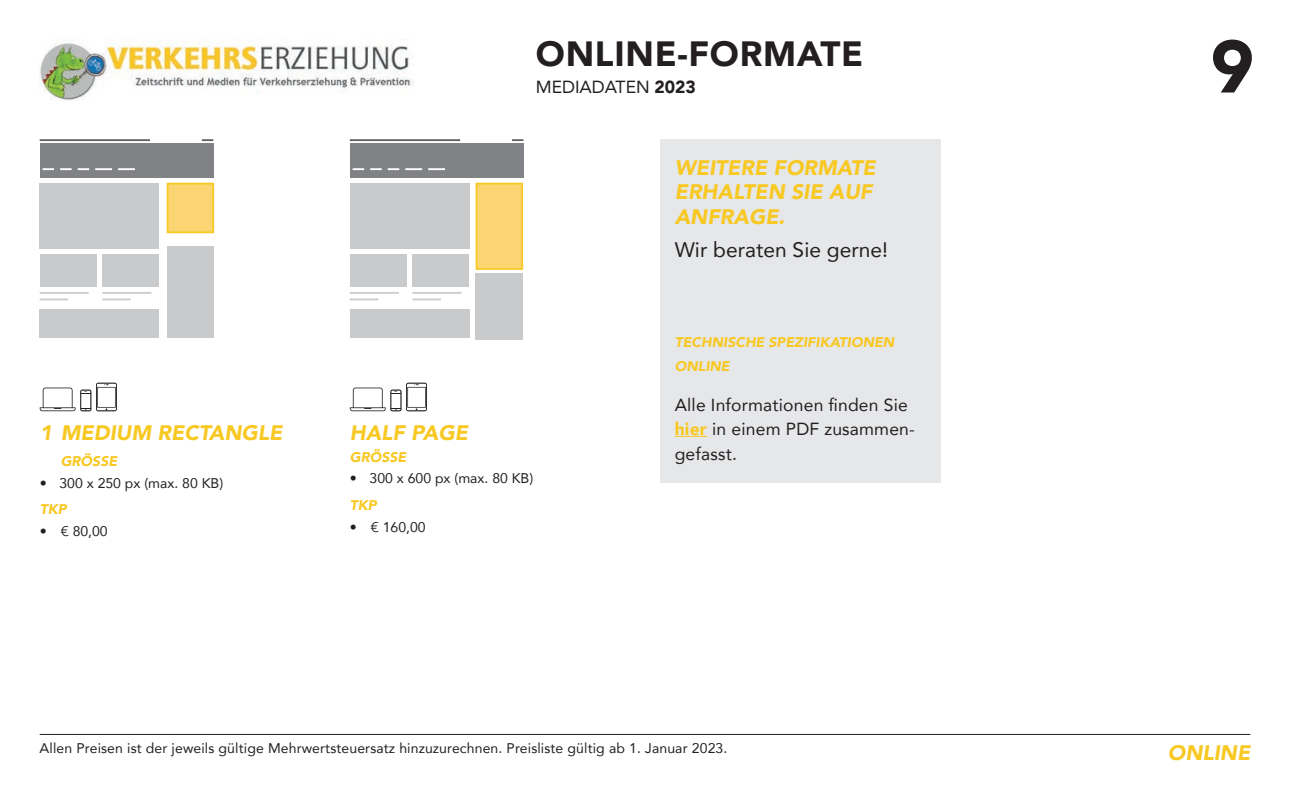
<style>
.page{position:relative;width:1290px;height:794px;background:#fff}
.page>*{position:absolute;margin:0;border:0;box-sizing:border-box;transform-origin:0 0}
.t1{font:900 73.5px "Avenir";color:#231f20}
.t2{font:900 35px "Avenir";letter-spacing:.02em;color:#231f20}
.t3{font:italic 900 21px/24.5px "Avenir";color:#f8c823}
.t4{font:21px "Avenir";color:#231f20}
.t5{font:17.5px/24.5px "Avenir";letter-spacing:.01em;color:#231f20}
.t6{font:14px "Avenir";letter-spacing:.01em;color:#231f20}
.t7{font:italic 900 14px/24.5px "Avenir";color:#f8c823}
.s1{font-weight:900}
.s2{font-weight:900;color:#f8c823}
</style>
<div class="page">
<hr style="left:40px;top:734px;width:1210px;height:1px;background:#231f20">
<img style="left:40px;top:40px;width:374px;height:60px">
<svg style="left:40px;top:383px;width:77px;height:28px"></svg>
<hr style="left:40px;top:139px;width:110px;height:2px;background:#636366">
<svg style="left:202px;top:139px;width:11px;height:2px"></svg>
<div style="left:40px;top:143px;width:173px;height:35px;background:#808285"></div>
<div style="left:40px;top:183px;width:119px;height:65px;background:#c9cacc"></div>
<div style="left:40px;top:254px;width:57px;height:32px;background:#c9cacc"></div>
<div style="left:40px;top:309px;width:119px;height:29px;background:#c9cacc"></div>
<div style="left:102px;top:254px;width:57px;height:32px;background:#c9cacc"></div>
<svg style="left:43px;top:168px;width:11px;height:2px"></svg>
<svg style="left:60px;top:168px;width:12px;height:2px"></svg>
<svg style="left:78px;top:168px;width:11px;height:2px"></svg>
<svg style="left:95px;top:168px;width:17px;height:2px"></svg>
<svg style="left:118px;top:168px;width:17px;height:2px"></svg>
<hr style="left:40px;top:292px;width:49px;height:2px;background:#cccdcf">
<hr style="left:40px;top:298px;width:28px;height:2px;background:#cccdcf">
<hr style="left:102px;top:292px;width:49px;height:2px;background:#cccdcf">
<hr style="left:102px;top:298px;width:29px;height:2px;background:#cccdcf">
<div style="left:476px;top:183px;width:47px;height:87px;background:#fad571;border:2px solid #f8c823"></div>
<svg style="left:350px;top:383px;width:77px;height:28px"></svg>
<hr style="left:350px;top:139px;width:110px;height:2px;background:#636366">
<svg style="left:512px;top:139px;width:11px;height:2px"></svg>
<div style="left:350px;top:143px;width:173px;height:35px;background:#808285"></div>
<div style="left:350px;top:183px;width:119px;height:65px;background:#c9cacc"></div>
<div style="left:475px;top:273px;width:48px;height:67px;background:#c9cacc"></div>
<div style="left:350px;top:254px;width:57px;height:32px;background:#c9cacc"></div>
<div style="left:350px;top:309px;width:119px;height:29px;background:#c9cacc"></div>
<div style="left:412px;top:254px;width:57px;height:32px;background:#c9cacc"></div>
<svg style="left:353px;top:168px;width:11px;height:2px"></svg>
<svg style="left:370px;top:168px;width:12px;height:2px"></svg>
<svg style="left:388px;top:168px;width:11px;height:2px"></svg>
<svg style="left:405px;top:168px;width:17px;height:2px"></svg>
<svg style="left:428px;top:168px;width:17px;height:2px"></svg>
<hr style="left:350px;top:292px;width:49px;height:2px;background:#cccdcf">
<hr style="left:350px;top:298px;width:28px;height:2px;background:#cccdcf">
<hr style="left:412px;top:292px;width:49px;height:2px;background:#cccdcf">
<hr style="left:412px;top:298px;width:29px;height:2px;background:#cccdcf">
<div style="left:167px;top:183px;width:47px;height:50px;background:#fad571;border:2px solid #f8c823"></div>
<div style="left:167px;top:246px;width:46px;height:92px;background:#c9cacc"></div>
<div style="left:660px;top:139px;width:280px;height:344px;background:#e6e7e9"></div>
<hr style="left:675px;top:436px;width:32px;height:1px;background:#f8c823">
<h2 class="t2" style="left:536px;top:24px;width:329px">ONLINE-FORMATE</h2>
<p class="t5" style="left:536px;top:74px;width:162px">MEDIADATEN <span class="s1">2023</span></p>
<h3 class="t3" style="left:40px;top:420px;width:244px">1 MEDIUM RECTANGLE</h3>
<p class="t7" style="left:61px;top:449px;width:58px">GRÖSSE</p>
<p class="t6" style="left:40px;top:472px;width:185px">• 300 x 250 px (max. 80 KB)</p>
<p class="t7" style="left:40px;top:497px;width:28px">TKP</p>
<p class="t6" style="left:40px;top:520px;width:70px">• € 80,00</p>
<h3 class="t3" style="left:350px;top:420px;width:120px">HALF PAGE</h3>
<p class="t7" style="left:350px;top:444px;width:58px">GRÖSSE</p>
<p class="t6" style="left:350px;top:467px;width:185px">• 300 x 600 px (max. 80 KB)</p>
<p class="t7" style="left:350px;top:493px;width:28px">TKP</p>
<p class="t6" style="left:350px;top:515px;width:77px">• € 160,00</p>
<h3 class="t3" style="left:675px;top:155px;width:203px">WEITERE FORMATE<br>ERHALTEN SIE AUF<br>ANFRAGE.</h3>
<h3 class="t4" style="left:675px;top:233px;width:215px">Wir beraten Sie gerne!</h3>
<p class="t7" style="left:675px;top:329px;width:221px">TECHNISCHE SPEZIFIKATIONEN<br>ONLINE</p>
<p class="t5" style="left:675px;top:392px;width:242px">Alle Informationen finden Sie <span class="s2">hier</span> in einem PDF zusammen&shy;gefasst.</p>
<p class="t6" style="left:40px;top:737px;width:689px">Allen Preisen ist der jeweils gültige Mehrwertsteuersatz hinzuzurechnen. Preisliste gültig ab 1. Januar 2023.</p>
<h1 class="t1" style="left:1210px;top:4px;width:45px">9</h1>
<h3 class="t3" style="left:1168px;top:740px;width:84px">ONLINE</h3>
</div>
